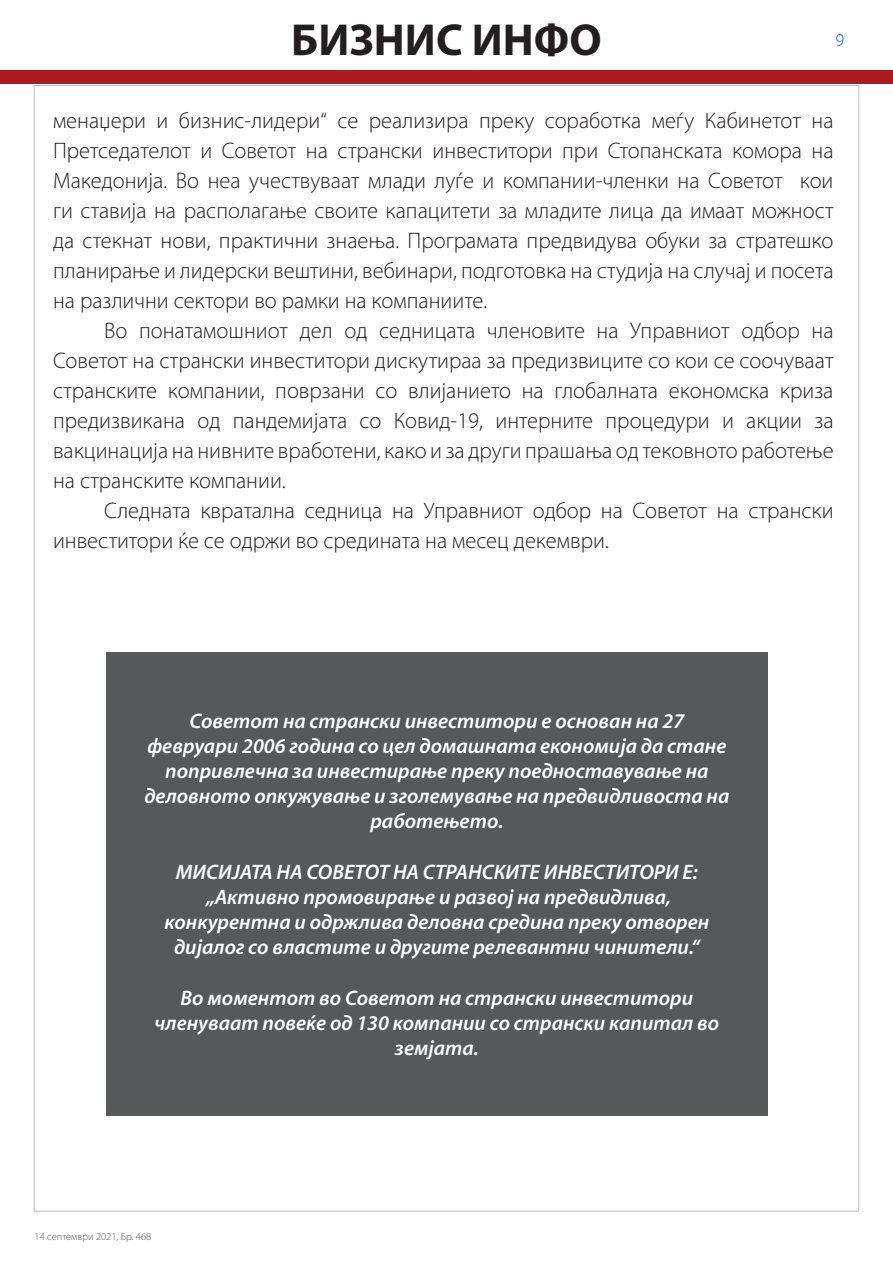
<style>
.page{position:relative;width:893px;height:1263px;background:#fff}
.page>*{position:absolute;margin:0;border:0;box-sizing:border-box;transform-origin:0 0}
.t1{font:700 45px "Myriad Pro";color:#231f20}
.t2{font:300 22.5px/30px "Myriad Pro";color:#231f20;text-align:justify}
.t3{font:italic 600 21px/25.2px "Myriad Pro";color:#fff;text-align:center}
.t4{font:300 18px "Myriad Pro";color:#0167b4}
.t5{font:300 10.5px "Myriad Pro";color:#57585a}
</style>
<div class="page">
<div style="left:0;top:70px;width:893px;height:14px;background:#aa1c20"></div>
<div style="left:106px;top:653px;width:662px;height:463px;background:#57585a"></div>
<h1 class="t1" style="left:291px;top:11px;width:312px">БИЗНИС ИНФО</h1>
<p class="t4" style="left:836px;top:29px;width:10px">9</p>
<p class="t2" style="left:53px;top:106px;width:782px">менаџери и бизнис-лидери“ се реализира преку соработка меѓу Кабинетот на Претседателот и Советот на странски инвеститори при Стопанската комора на Македонија. Во неа учествуваат млади луѓе и компании-членки на Советот кои ги ставија на располагање своите капацитети за младите лица да имаат можност да стекнат нови, практични знаења. Програмата предвидува обуки за стратешко планирање и лидерски вештини, вебинари, подготовка на студија на случај и посета на различни сектори во рамки на компаниите.</p>
<p class="t2" style="left:53px;top:316px;width:782px;text-indent:51px">Во понатамошниот дел од седницата членовите на Управниот одбор на Советот на странски инвеститори дискутираа за предизвиците со кои се соочуваат странските компании, поврзани со влијанието на глобалната економска криза предизвикана од пандемијата со Ковид-19, интерните процедури и акции за вакцинација на нивните вработени, како и за други прашања од тековното работење на странските компании.</p>
<p class="t2" style="left:53px;top:496px;width:782px;text-indent:51px">Следната квратална седница на Управниот одбор на Советот на странски инвеститори ќе се одржи во средината на месец декември.</p>
<p class="t3" style="left:144px;top:707px;width:586px">Советот на странски инвеститори е основан на 27 февруари 2006 година со цел домашната економија да стане попривлечна за инвестирање преку поедноставување на деловното опкужување и зголемување на предвидливоста на работењето.</p>
<p class="t3" style="left:165px;top:858px;width:546px">МИСИЈАТА НА СОВЕТОТ НА СТРАНСКИТЕ ИНВЕСТИТОРИ Е: „Активно промовирање и развој на предвидлива, конкурентна и одржлива деловна средина преку отворен дијалог со властите и другите релевантни чинители.“</p>
<p class="t3" style="left:155px;top:984px;width:566px">Во моментот во Советот на странски инвеститори членуваат повеќе од 130 компании со странски капитал во земјата.</p>
<p class="t5" style="left:35px;top:1230px;width:118px">14 септември 2021, Бр. 468</p>
</div>
